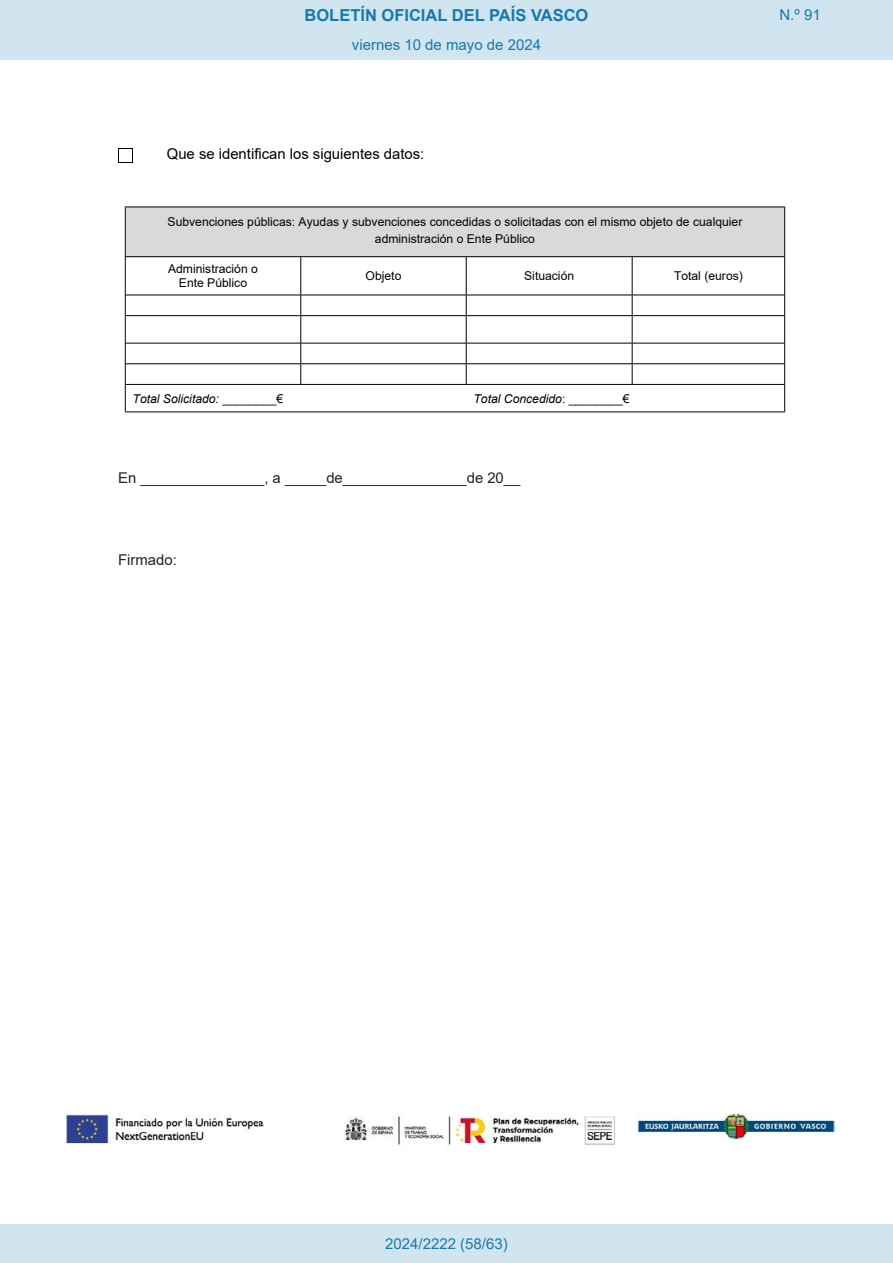
<style>
.page{position:relative;width:893px;height:1263px;background:#fff}
.page>*{position:absolute;margin:0;border:0;box-sizing:border-box;transform-origin:0 0}
.t1{font:700 16.5px "Arial";color:#1879ad}
.Paginacion_Centro{font:15px "Arial";color:#1879ad}
.t2{font:14.85px "Arial";color:#202124}
.t3{font:14.85px "Arial";color:#000}
.t4{font:12.15px/16.8px "Arial";color:#000;text-align:center}
.t5{font:italic 12.15px "Arial";color:#000}
.s1{font-style:normal}
</style>
<div class="page">
<img style="left:65px;top:1109px;width:551px;height:36px">
<img style="left:637px;top:1114px;width:197px;height:26px">
<div style="left:126px;top:207px;width:658px;height:49px;background:#d9d9d9"></div>
<hr style="left:125px;top:207px;width:1px;height:205px;background:#000">
<hr style="left:784px;top:207px;width:1px;height:205px;background:#000">
<hr style="left:300px;top:257px;width:1px;height:38px;background:#000">
<svg style="left:300px;top:296px;width:1px;height:88px"></svg>
<hr style="left:466px;top:257px;width:1px;height:38px;background:#000">
<svg style="left:466px;top:296px;width:1px;height:88px"></svg>
<hr style="left:632px;top:257px;width:1px;height:38px;background:#000">
<svg style="left:632px;top:296px;width:1px;height:88px"></svg>
<hr style="left:125px;top:207px;width:660px;height:1px;background:#000">
<hr style="left:126px;top:256px;width:658px;height:1px;background:#000">
<hr style="left:126px;top:295px;width:658px;height:1px;background:#000">
<hr style="left:126px;top:315px;width:658px;height:1px;background:#000">
<hr style="left:126px;top:343px;width:658px;height:1px;background:#000">
<hr style="left:126px;top:363px;width:658px;height:1px;background:#000">
<hr style="left:126px;top:384px;width:658px;height:1px;background:#000">
<hr style="left:125px;top:412px;width:660px;height:1px;background:#000">
<div style="left:0;top:0;width:893px;height:60px;background:#d0e5f0"></div>
<div style="left:0;top:1225px;width:893px;height:38px;background:#d0e5f0"></div>
<h1 class="t1" style="left:305px;top:3px;width:285px">BOLETÍN OFICIAL DEL PAÍS VASCO</h1>
<p class="Paginacion_Centro" style="left:779px;top:5px;width:43px">N.º 91</p>
<p class="Paginacion_Centro" style="left:352px;top:35px;width:191px">viernes 10 de mayo de 2024</p>
<p class="t3" style="left:167px;top:143px;width:259px">Que se identifican los siguientes datos:</p>
<p class="t4" style="left:168px;top:214px;width:576px">Subvenciones públicas: Ayudas y subvenciones concedidas o solicitadas con el mismo objeto de cualquier administración o Ente Público</p>
<p class="t4" style="left:168px;top:262px;width:91px;line-height:14px">Administración o<br>Ente Público</p>
<p class="t4" style="left:366px;top:267px;width:37px">Objeto</p>
<p class="t4" style="left:524px;top:267px;width:51px">Situación</p>
<p class="t4" style="left:674px;top:267px;width:70px">Total (euros)</p>
<p class="t5" style="left:133px;top:390px;width:152px">Total Solicitado: <span class="s1">________€</span></p>
<p class="t5" style="left:473px;top:390px;width:158px">Total Concedido<span class="s1">: ________€</span></p>
<p class="t2" style="left:118px;top:467px;width:404px">En _______________, a _____de_______________de 20__</p>
<p class="t2" style="left:118px;top:550px;width:60px">Firmado:</p>
<p class="Paginacion_Centro" style="left:385px;top:1234px;width:124px">2024/2222 (58/63)</p>
</div>
